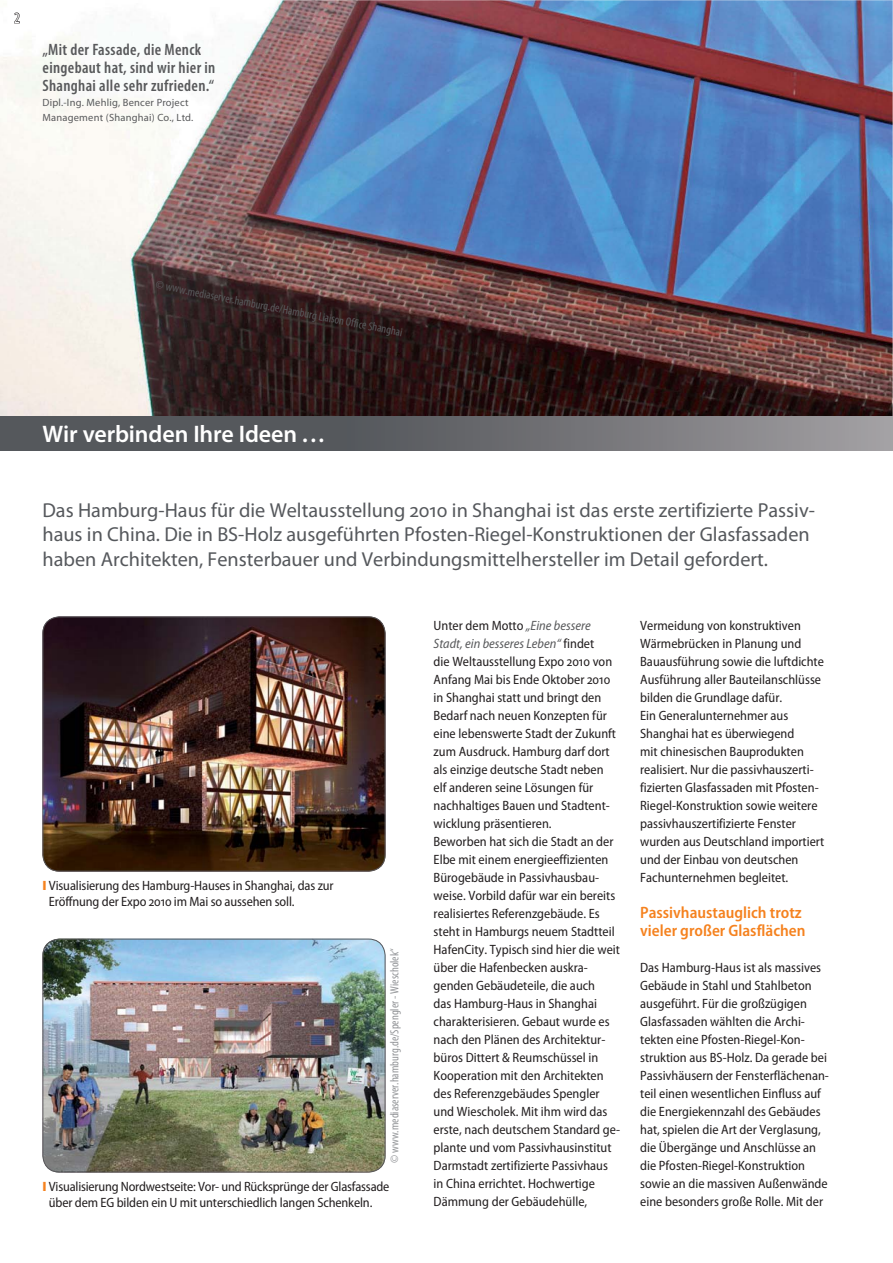
<style>
.page{position:relative;width:893px;height:1263px;background:#fff}
.page>*{position:absolute;margin:0;border:0;box-sizing:border-box;transform-origin:0 0}
.t1{font:600 24px "Myriad Pro";letter-spacing:-.005em;color:#fff}
.t2{font:20.25px/24.3px "Myriad Pro";color:#55585c}
.t3{font:600 condensed 16.5px/18px "Myriad Pro";letter-spacing:.02em;color:#58595b}
.t4{font:600 semi-condensed 16.5px/18px "Myriad Pro";color:#f5821f}
.t5{font:condensed 15px "Myriad Pro";color:#fff}
.t6{font:semi-condensed 13.5px/18px "Myriad Pro";color:#231f20}
.t7{font:condensed 12px "Myriad Pro";color:#58595b}
.t8{font:condensed 12px "Myriad Pro";color:#939598}
.t9{font:10.5px/15px "Myriad Pro";letter-spacing:.02em;color:#58595b}
.s1{font-weight:900;font-stretch:normal;color:#f5821f}
.s2{font-style:italic;color:#58595b}
</style>
<div class="page">
<img style="left:0;top:0;width:893px;height:417px">
<img style="left:43px;top:617px;width:342px;height:255px;border-radius:17px">
<div style="left:43px;top:617px;width:342px;height:255px;border:1px solid #58595b;border-radius:17px"></div>
<img style="left:43px;top:939px;width:342px;height:233px;border-radius:17px">
<div style="left:43px;top:939px;width:342px;height:233px;border:1px solid #58595b;border-radius:17px"></div>
<div style="left:0;top:417px;width:371px;height:34px;background:#55585c"></div>
<div style="left:339px;top:417px;width:554px;height:34px;background:linear-gradient(to right,#525459,#a2a0a3)"></div>
<svg style="left:14px;top:12px;width:6px;height:12px"></svg>
<p class="t5" style="left:14px;top:12px;width:7px">2</p>
<p class="t3" style="left:43px;top:42px;width:174px">„Mit der Fassade, die Menck eingebaut hat, sind wir hier in<br>Shanghai alle sehr zufrieden.“</p>
<p class="t9" style="left:43px;top:96px;width:152px">Dipl.-Ing. Mehlig, Bencer Project<br>Management (Shanghai) Co., Ltd.</p>
<p class="t7" style="left:157px;top:280px;width:253px;rotate:11deg">© www.mediaserver.hamburg.de/Hamburg Liaison Office Shanghai</p>
<h1 class="t1" style="left:43px;top:425px;width:283px">Wir verbinden Ihre Ideen ...</h1>
<p class="t2" style="left:43px;top:499px;width:774px">Das Hamburg-Haus für die Weltausstellung 2010 in Shanghai ist das erste zertifizierte Passiv&shy;haus in China. Die in BS-Holz ausgeführten Pfosten-Riegel-Konstruktionen der Glasfassaden haben Architekten, Fensterbauer und Verbindungsmittelhersteller im Detail gefordert.</p>
<p class="t6" style="left:49px;top:878px;width:286px;line-height:16.2px;text-indent:-6px"><span class="s1">I</span> Visualisierung des Hamburg-Hauses in Shanghai, das zur<br>Eröffnung der Expo 2010 im Mai so aussehen soll.</p>
<p class="t8" style="left:390px;top:1163px;width:216px;rotate:-90deg">© www.mediaserver.hamburg.de/Spengler - Wiescholek“</p>
<p class="t6" style="left:49px;top:1179px;width:342px;line-height:16.2px;text-indent:-6px"><span class="s1">I</span> Visualisierung Nordwestseite: Vor- und Rücksprünge der Glasfassade über dem EG bilden ein U mit unterschiedlich langen Schenkeln.</p>
<p class="t6" style="left:434px;top:617px;width:188px">Unter dem Motto <span class="s2">„Eine bessere<br>Stadt, ein besseres Leben“</span> findet<br>die Weltausstellung Expo 2010 von<br>Anfang Mai bis Ende Oktober 2010 in Shanghai statt und bringt den<br>Bedarf nach neuen Konzepten für eine lebenswerte Stadt der Zukunft zum Ausdruck. Hamburg darf dort als einzige deutsche Stadt neben<br>elf anderen seine Lösungen für nachhaltiges Bauen und Stadtent&shy;wicklung präsentieren.<br>Beworben hat sich die Stadt an der<br>Elbe mit einem energieeffizienten<br>Bürogebäude in Passivhausbau&shy;weise. Vorbild dafür war ein bereits realisiertes Referenzgebäude. Es steht in Hamburgs neuem Stadtteil<br>HafenCity. Typisch sind hier die weit über die Hafenbecken auskra&shy;genden Gebäudeteile, die auch<br>das Hamburg-Haus in Shanghai charakterisieren. Gebaut wurde es nach den Plänen des Architektur&shy;büros Dittert &amp; Reumschüssel in<br>Kooperation mit den Architekten des Referenzgebäudes Spengler und Wiescholek. Mit ihm wird das erste, nach deutschem Standard ge&shy;plante und vom Passivhausinstitut<br>Darmstadt zertifizierte Passivhaus in China errichtet. Hochwertige<br>Dämmung der Gebäudehülle,</p>
<p class="t6" style="left:640px;top:617px;width:185px">Vermeidung von konstruktiven<br>Wärmebrücken in Planung und<br>Bauausführung sowie die luftdichte<br>Ausführung aller Bauteilanschlüsse bilden die Grundlage dafür.<br>Ein Generalunternehmer aus<br>Shanghai hat es überwiegend<br>mit chinesischen Bauprodukten realisiert. Nur die passivhauszerti&shy;fizierten Glasfassaden mit Pfosten-<br>Riegel-Konstruktion sowie weitere passivhauszertifizierte Fenster wurden aus Deutschland importiert und der Einbau von deutschen<br>Fachunternehmen begleitet.</p>
<p class="t4" style="left:640px;top:904px;width:167px">Passivhaustauglich trotz vieler großer Glasflächen</p>
<p class="t6" style="left:640px;top:959px;width:190px">Das Hamburg-Haus ist als massives Gebäude in Stahl und Stahlbeton ausgeführt. Für die großzügigen Glasfassaden wählten die Archi&shy;tekten eine Pfosten-Riegel-Kon&shy;struktion aus BS-Holz. Da gerade bei Passivhäusern der Fensterflächenan&shy;teil einen wesentlichen Einfluss auf die Energiekennzahl des Gebäudes hat, spielen die Art der Verglasung, die Übergänge und Anschlüsse an die Pfosten-Riegel-Konstruktion sowie an die massiven Außenwände eine besonders große Rolle. Mit der</p>
</div>
